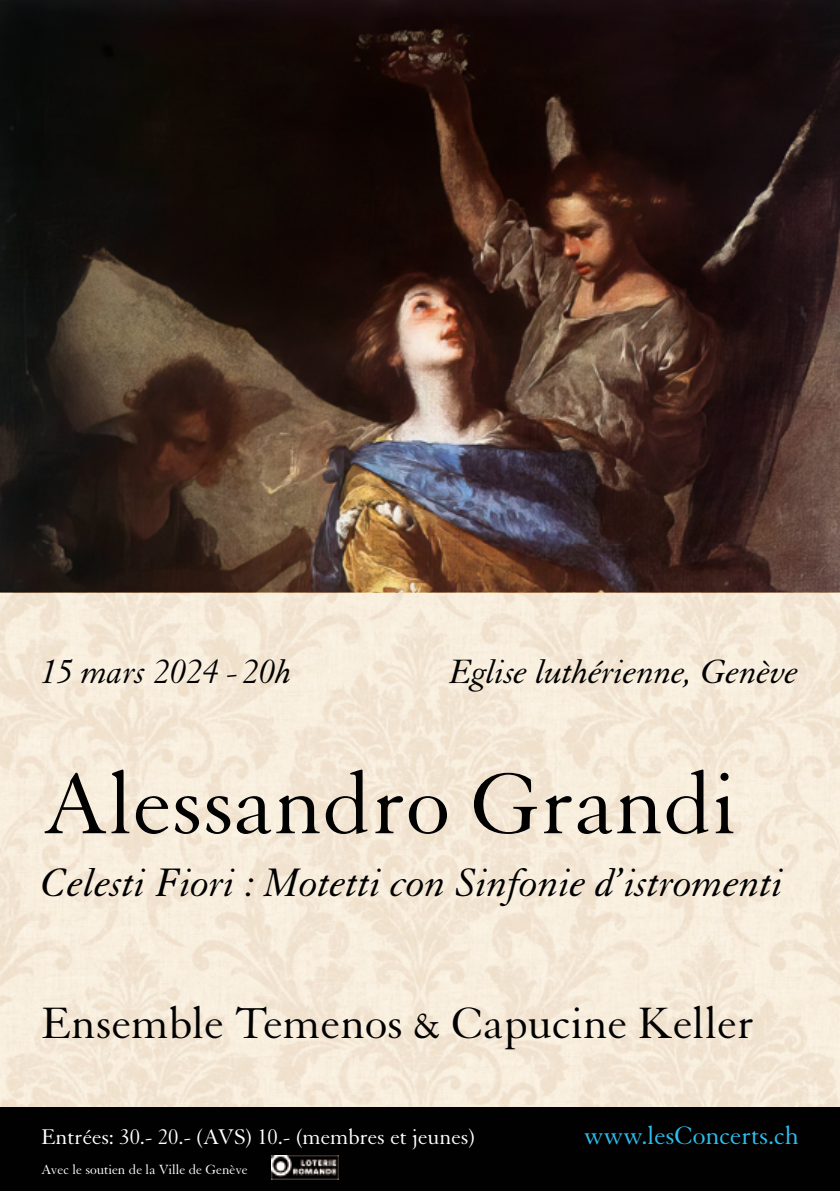
<style>
.page{position:relative;width:840px;height:1191px;background:#fff}
.page>*{position:absolute;margin:0;border:0;box-sizing:border-box;transform-origin:0 0}
.t1{font:94.2px "Granjon";color:#010101}
.t2{font:47.8px "Granjon";color:#010101}
.t3{font:43.2px "Granjon Italic Os F";color:#010101}
.t4{font:italic 36.6px "Granjon LT Std";letter-spacing:-.01em;color:#010101}
.t5{font:27.6px "Granjon LT Std";letter-spacing:-.005em;color:#2dbdee}
.t6{font:23.2px "Granjon LT Std";letter-spacing:-.005em;color:#fff}
.t7{font:14.4px "Granjon LT Std";letter-spacing:-.005em;color:#fff}
</style>
<div class="page">
<img style="left:0;top:0;width:839px;height:592px">
<div style="left:0;top:592px;width:839px;height:521px;background:linear-gradient(to right,#f5ead8,#f5ead8)"></div>
<div style="left:0;top:1107px;width:839px;height:84px;background:#010101"></div>
<img style="left:271px;top:1155px;width:68px;height:24px">
<p class="t4" style="left:41px;top:652px;width:253px">15 mars 2024 - 20h</p>
<p class="t4" style="left:450px;top:652px;width:350px">Eglise luthérienne, Genève</p>
<h1 class="t1" style="left:41px;top:753px;width:696px">Alessandro Grandi</h1>
<p class="t3" style="left:41px;top:859px;width:744px">Celesti Fiori : Motetti con Sinfonie d’istromenti</p>
<p class="t2" style="left:41px;top:998px;width:714px">Ensemble Temenos &amp; Capucine Keller</p>
<p class="t6" style="left:41px;top:1124px;width:435px">Entrées: 30.- 20.- (AVS) 10.- (membres et jeunes)</p>
<p class="t5" style="left:583px;top:1120px;width:217px">www.lesConcerts.ch</p>
<p class="t7" style="left:41px;top:1161px;width:208px">Avec le soutien de la Ville de Genève</p>
</div>
